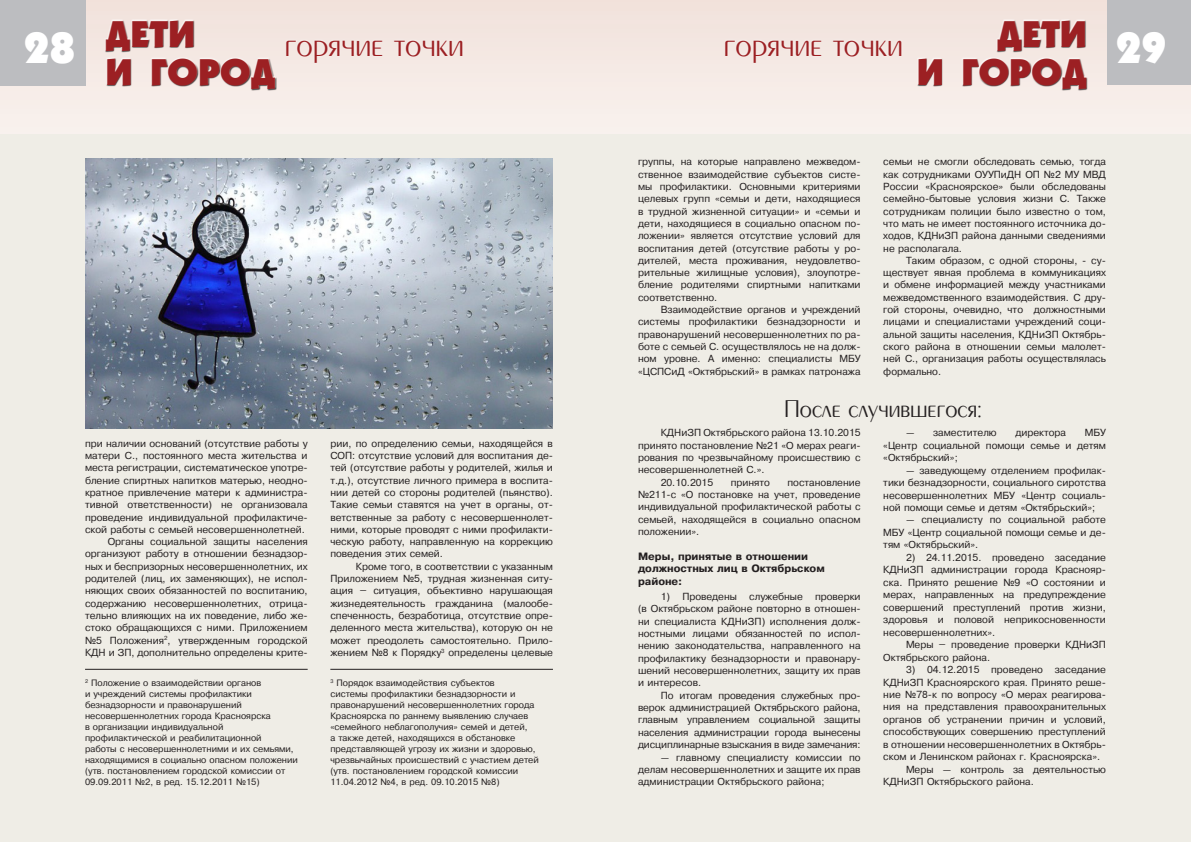
<style>
.page{position:relative;width:1191px;height:842px;background:#f7ede7}
.page>*{position:absolute;margin:0;border:0;box-sizing:border-box;transform-origin:0 0}
.t1{font:900 44.2px "Kabel CTT";color:#fff}
.t2{font:900 37.5px/37.8px "Kabel CTT";color:#9c2023;text-align:right}
.t3{font:300 33.7px "Penta";color:#9c2023}
.ПОДЗАГ{font:300 25px "Penta";color:#231f20}
.ОСНОВНОЙ{font:10px/12.3px "Pragmatica Plain";color:#231f20;text-align:justify}
.ОСНОВНОЙ-2{font:700 10px/12.4px "Pragmatica";color:#231f20}
.ОСНОВНОЙ-3{font:9px/11px "Pragmatica Plain";color:#231f20}
</style>
<div class="page">
<div style="left:0;top:0;width:85px;height:85px;background:#bcbdc0"></div>
<div style="left:1107px;top:0;width:84px;height:84px;background:#bcbdc0"></div>
<div style="left:284px;top:38px;width:181px;height:27px;background:#f5e9e4"></div>
<div style="left:105px;top:20px;width:172px;height:70px;background:#231f20;opacity:.75"></div>
<div style="left:723px;top:38px;width:180px;height:27px;background:#f5e9e4"></div>
<div style="left:917px;top:20px;width:170px;height:70px;background:#231f20;opacity:.75"></div>
<div style="left:0;top:135px;width:1191px;height:707px;background:#efede6"></div>
<hr style="left:85px;top:669px;width:223px;height:1px;background:#231f20">
<hr style="left:330px;top:669px;width:223px;height:1px;background:#231f20">
<img style="left:85px;top:159px;width:468px;height:269px">
<h2 class="t2" style="left:105px;top:14px;width:91px">ДЕТИ</h2>
<h2 class="t2" style="left:916px;top:14px;width:172px">ДЕТИ<br>И ГОРОД</h2>
<h1 class="t1" style="left:24px;top:21px;width:53px">28</h1>
<h1 class="t1" style="left:1116px;top:21px;width:52px">29</h1>
<h3 class="t3" style="left:285px;top:29px;width:181px">горячие точки</h3>
<h3 class="t3" style="left:724px;top:29px;width:181px">горячие точки</h3>
<h2 class="t2" style="left:105px;top:52px;width:172px">И ГОРОД</h2>
<p class="ОСНОВНОЙ" style="left:85px;top:437px;width:224px">при наличии оснований (отсутствие работы у матери С., постоянного места жительства и места регистрации, систематическое употре&shy;бление спиртных напитков матерью, неодно&shy;кратное привлечение матери к администра&shy;тивной ответственности) не организовала проведение индивидуальной профилактиче&shy;ской работы с семьей несовершеннолетней.</p>
<p class="ОСНОВНОЙ" style="left:85px;top:536px;width:224px;text-indent:23px">Органы социальной защиты населения организуют работу в отношении безнадзор&shy;ных и беспризорных несовершеннолетних, их родителей (лиц, их заменяющих), не испол&shy;няющих своих обязанностей по воспитанию, содержанию несовершеннолетних, отрица&shy;тельно влияющих на их поведение, либо же&shy;стоко обращающихся с ними. Приложением №5 Положения<sup>2</sup>, утвержденным городской КДН и ЗП, дополнительно определены крите-</p>
<p class="ОСНОВНОЙ" style="left:330px;top:437px;width:224px">рии, по определению семьи, находящейся в СОП: отсутствие условий для воспитания де&shy;тей (отсутствие работы у родителей, жилья и т.д.), отсутствие личного примера в воспита&shy;нии детей со стороны родителей (пьянство).<br>Такие семьи ставятся на учет в органы, от&shy;ветственные за работу с несовершеннолет&shy;ними, которые проводят с ними профилакти&shy;ческую работу, направленную на коррекцию поведения этих семей.</p>
<p class="ОСНОВНОЙ" style="left:330px;top:560px;width:224px;text-indent:26px">Кроме того, в соответствии с указанным Приложением №5, трудная жизненная ситу&shy;ация – ситуация, объективно нарушающая жизнедеятельность гражданина (малообе&shy;спеченность, безработица, отсутствие опре&shy;деленного места жительства), которую он не может преодолеть самостоятельно. Прило&shy;жением №8 к Порядку<sup>3</sup> определены целевые</p>
<p class="ОСНОВНОЙ-3" style="left:85px;top:677px;width:214px"><sup>2</sup> Положение о взаимодействии органов<br>и учреждений системы профилактики безнадзорности и правонарушений несовершеннолетних города Красноярска<br>в организации индивидуальной профилактической и реабилитационной<br>работы с несовершеннолетними и их семьями, находящимися в социально опасном положении (утв. постановлением городской комиссии от 09.09.2011 №2, в ред. 15.12.2011 №15)</p>
<p class="ОСНОВНОЙ-3" style="left:330px;top:677px;width:210px"><sup>3</sup> Порядок взаимодействия субъектов<br>системы профилактики безнадзорности и правонарушений несовершеннолетних города Красноярска по раннему выявлению случаев «семейного неблагополучия» семей и детей,<br>а также детей, находящихся в обстановке представляющей угрозу их жизни и здоровью, чрезвычайных происшествий с участием детей (утв. постановлением городской комиссии 11.04.2012 №4, в ред. 09.10.2015 №8)</p>
<p class="ОСНОВНОЙ" style="left:638px;top:156px;width:224px">группы, на которые направлено межведом&shy;ственное взаимодействие субъектов систе&shy;мы профилактики. Основными критериями целевых групп «семьи и дети, находящиеся в трудной жизненной ситуации» и «семьи и дети, находящиеся в социально опасном по&shy;ложении» является отсутствие условий для воспитания детей (отсутствие работы у ро&shy;дителей, места проживания, неудовлетво&shy;рительные жилищные условия), злоупотре&shy;бление родителями спиртными напитками соответственно.</p>
<p class="ОСНОВНОЙ" style="left:638px;top:304px;width:224px;text-indent:23px">Взаимодействие органов и учреждений системы профилактики безнадзорности и правонарушений несовершеннолетних по ра&shy;боте с семьей С. осуществлялось не на долж&shy;ном уровне. А именно: специалисты МБУ «ЦСПСиД «Октябрьский» в рамках патронажа</p>
<p class="ОСНОВНОЙ" style="left:883px;top:156px;width:224px">семьи не смогли обследовать семью, тогда как сотрудниками ОУУПиДН ОП №2 МУ МВД России «Красноярское» были обследованы семейно-бытовые условия жизни С. Также сотрудникам полиции было известно о том, что мать не имеет постоянного источника до&shy;ходов, КДНиЗП района данными сведениями не располагала.</p>
<p class="ОСНОВНОЙ" style="left:883px;top:254px;width:224px;text-indent:23px">Таким образом, с одной стороны, - су&shy;ществует явная проблема в коммуникациях и обмене информацией между участниками межведомственного взаимодействия. С дру&shy;гой стороны, очевидно, что должностными лицами и специалистами учреждений соци&shy;альной защиты населения, КДНиЗП Октябрь&shy;ского района в отношении семьи малолет&shy;ней С., организация работы осуществлялась формально.</p>
<p class="ПОДЗАГ" style="left:784px;top:397px;width:199px">После случившегося:</p>
<p class="ОСНОВНОЙ" style="left:638px;top:427px;width:224px;text-indent:23px">КДНиЗП Октябрьского района 13.10.2015 принято постановление №21 «О мерах реаги&shy;рования по чрезвычайному происшествию с несовершеннолетней С.».</p>
<p class="ОСНОВНОЙ" style="left:660px;top:476px;width:54px">20.10.2015</p>
<p class="ОСНОВНОЙ" style="left:730px;top:476px;width:41px">принято</p>
<p class="ОСНОВНОЙ" style="left:883px;top:427px;width:224px;text-indent:201px">МБУ «Центр социальной помощи семье и детям «Октябрьский»;</p>
<p class="ОСНОВНОЙ" style="left:883px;top:464px;width:224px;text-indent:23px">— заведующему отделением профилак&shy;тики безнадзорности, социального сиротства несовершеннолетних МБУ «Центр социаль&shy;ной помощи семье и детям «Октябрьский»;</p>
<p class="ОСНОВНОЙ" style="left:883px;top:514px;width:224px;text-indent:23px">— специалисту по социальной работе МБУ «Центр социальной помощи семье и де&shy;тям «Октябрьский».</p>
<p class="ОСНОВНОЙ" style="left:883px;top:551px;width:224px;text-indent:23px">2) 24.11.2015. проведено заседание КДНиЗП администрации города Краснояр&shy;ска. Принято решение №9 «О состоянии и мерах, направленных на предупреждение совершений преступлений против жизни, здоровья и половой неприкосновенности несовершеннолетних».</p>
<p class="ОСНОВНОЙ" style="left:883px;top:639px;width:224px;text-indent:23px">Меры – проведение проверки КДНиЗП<br>Октябрьского района.</p>
<p class="ОСНОВНОЙ" style="left:883px;top:663px;width:224px;text-indent:23px">3) 04.12.2015 проведено заседание КДНиЗП Красноярского края. Принято реше&shy;ние №78-к по вопросу «О мерах реагирова&shy;ния на представления правоохранительных органов об устранении причин и условий, способствующих совершению преступлений в отношении несовершеннолетних в Октябрь&shy;ском и Ленинском районах г. Красноярска».</p>
<p class="ОСНОВНОЙ" style="left:883px;top:763px;width:224px;text-indent:23px">Меры — контроль за деятельностью<br>КДНиЗП Октябрьского района.</p>
<p class="ОСНОВНОЙ" style="left:906px;top:427px;width:92px">— заместителю</p>
<p class="ОСНОВНОЙ" style="left:1015px;top:427px;width:52px">директора</p>
<p class="ОСНОВНОЙ" style="left:638px;top:476px;width:224px;text-indent:149px">постановление №211-с «О постановке на учет, проведение индивидуальной профилактической работы с семьей, находящейся в социально опасном положении».</p>
<p class="ОСНОВНОЙ-2" style="left:638px;top:550px;width:188px">Меры, принятые в отношении должностных лиц в Октябрьском районе:</p>
<p class="ОСНОВНОЙ" style="left:638px;top:590px;width:224px;text-indent:23px">1) Проведены служебные проверки (в Октябрьском районе повторно в отношен&shy;ни специалиста КДНиЗП) исполнения долж&shy;ностными лицами обязанностей по испол&shy;нению законодательства, направленного на профилактику безнадзорности и правонару&shy;шений несовершеннолетних, защиту их прав и интересов.</p>
<p class="ОСНОВНОЙ" style="left:638px;top:689px;width:224px;text-indent:23px">По итогам проведения служебных про&shy;верок администрацией Октябрьского района, главным управлением социальной защиты населения администрации города вынесены дисциплинарные взыскания в виде замечания:</p>
<p class="ОСНОВНОЙ" style="left:638px;top:751px;width:224px;text-indent:23px">— главному специалисту комиссии по делам несовершеннолетних и защите их прав администрации Октябрьского района;</p>
</div>
